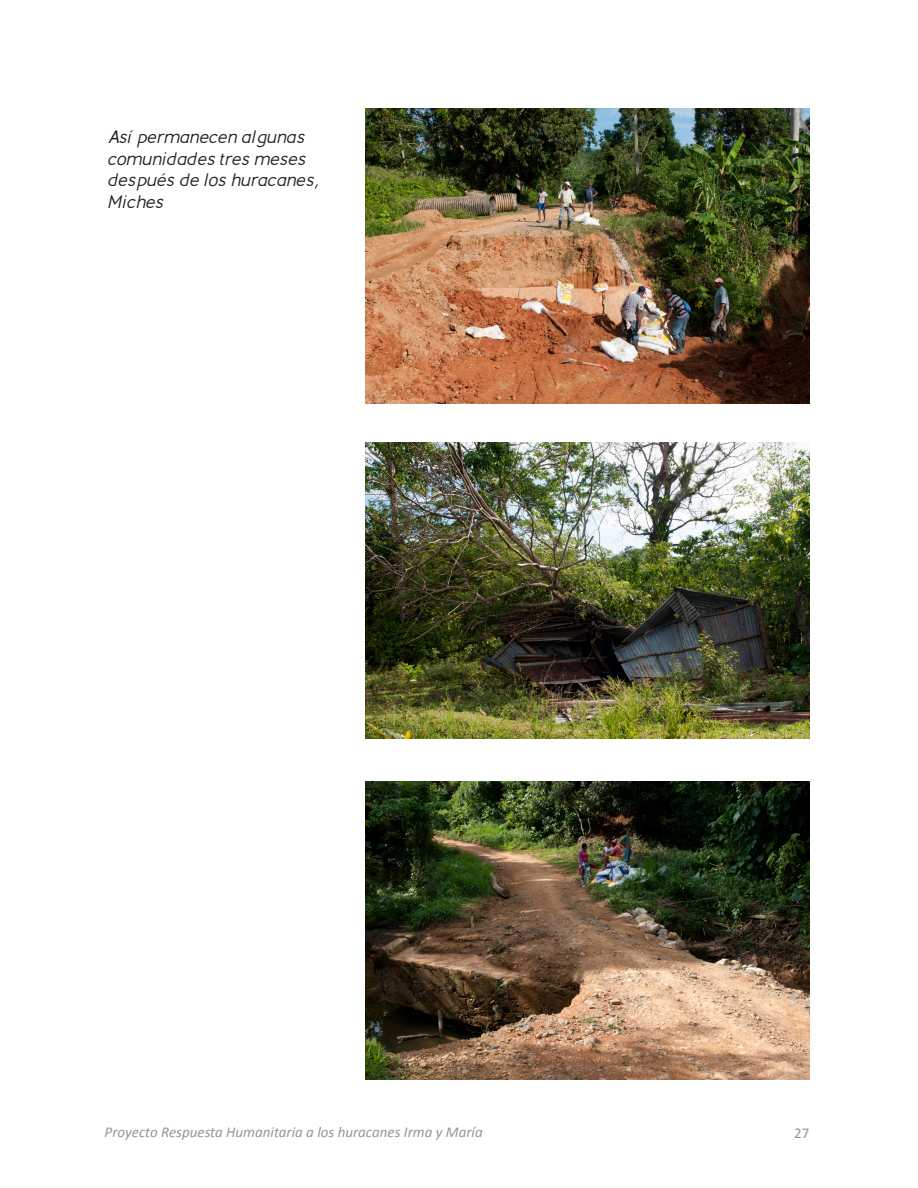
<style>
.page{position:relative;width:918px;height:1188px;background:#fff}
.page>*{position:absolute;margin:0;border:0;box-sizing:border-box;transform-origin:0 0}
.t1{font:italic 18px/21.6px "Berlin";color:#231f20}
.t2{font:italic 15px "Calibri";color:#939598}
.t3{font:15px "Calibri";color:#939598}
</style>
<div class="page">
<img style="left:365px;top:108px;width:445px;height:296px">
<img style="left:365px;top:782px;width:445px;height:298px">
<img style="left:365px;top:443px;width:445px;height:295px">
<p class="t1" style="left:108px;top:127px;width:212px">Así permanecen algunas comunidades tres meses después de los huracanes,<br>Miches</p>
<p class="t2" style="left:105px;top:1121px;width:380px">Proyecto Respuesta Humanitaria a los huracanes Irma y María</p>
<p class="t3" style="left:794px;top:1123px;width:17px">27</p>
</div>
